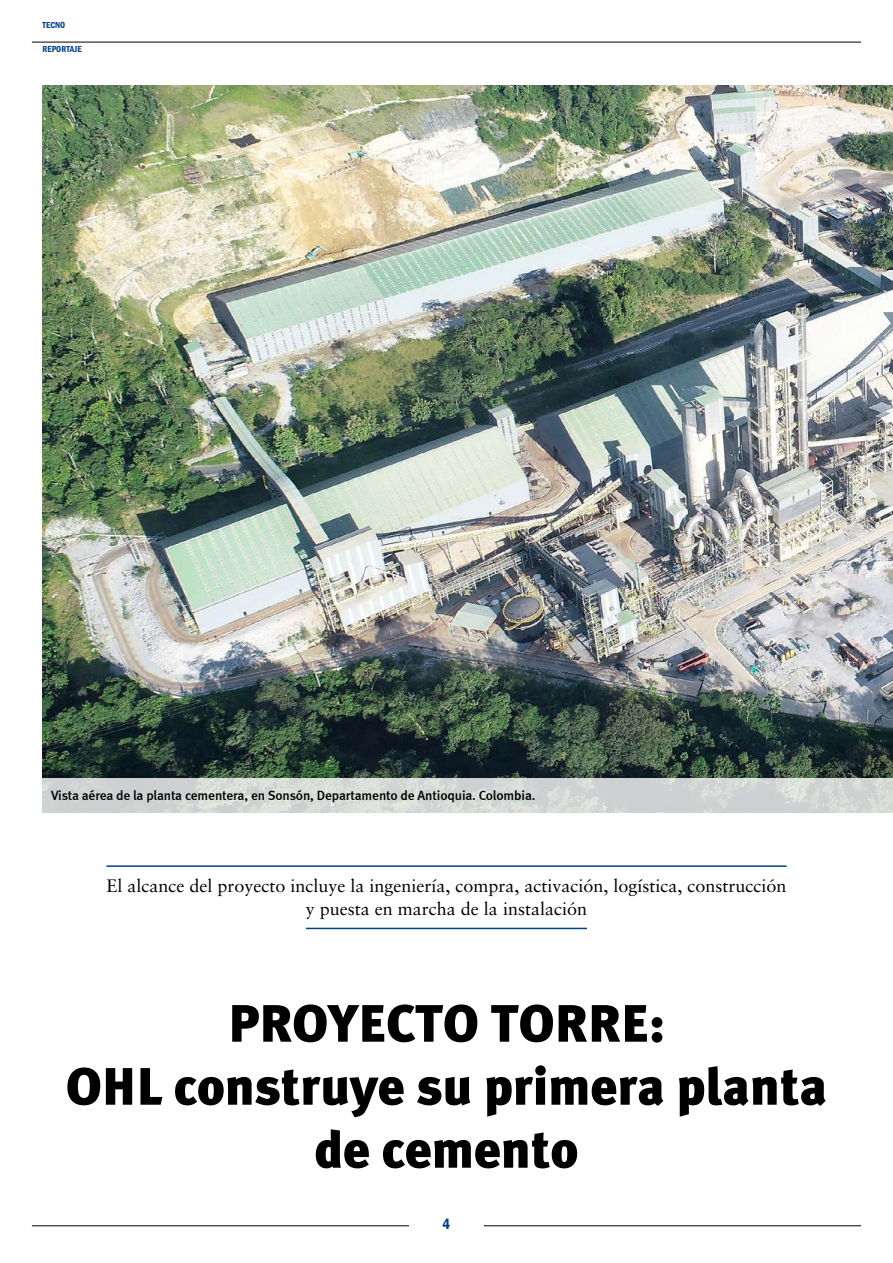
<style>
.page{position:relative;width:893px;height:1263px;background:#fff}
.page>*{position:absolute;margin:0;border:0;box-sizing:border-box;transform-origin:0 0}
.t1{font:52.5px/63px "Meta Plus Black Roman";color:#000;text-align:center}
.t2{font:18px/22.5px "Sabon";color:#000;text-align:center}
.t3{font:600 condensed 15px "Franklin Gothic";color:#024189}
.t4{font:500 13.5px "Meta";letter-spacing:-.01em;color:#000}
.t5{font:600 condensed 9px "Franklin Gothic";color:#024189}
</style>
<div class="page">
<hr style="left:32px;top:42px;width:829px;height:1px;background:#000">
<hr style="left:32px;top:1225px;width:829px;height:1px;background:#000">
<div style="left:409px;top:1219px;width:75px;height:14px;background:#fff"></div>
<hr style="left:106px;top:865px;width:681px;height:2px;background:#024189">
<hr style="left:306px;top:928px;width:281px;height:1px;background:#024189">
<img style="left:43px;top:85px;width:850px;height:693px">
<svg style="left:43px;top:778px;width:850px;height:34px;background:#d3d6d5"></svg>
<p class="t5" style="left:43px;top:19px;width:24px">TECNO</p>
<p class="t5" style="left:43px;top:43px;width:41px">REPORTAJE</p>
<p class="t4" style="left:51px;top:787px;width:486px">Vista aérea de la planta cementera, en Sonsón, Departamento de Antioquia. Colombia.</p>
<p class="t2" style="left:106px;top:875px;width:682px">El alcance del proyecto incluye la ingeniería, compra, activación, logística, construcción y puesta en marcha de la instalación</p>
<h1 class="t1" style="left:66px;top:992px;width:763px">PROYECTO TORRE:<br>OHL construye su primera planta de cemento</h1>
<p class="t3" style="left:443px;top:1214px;width:9px">4</p>
</div>
